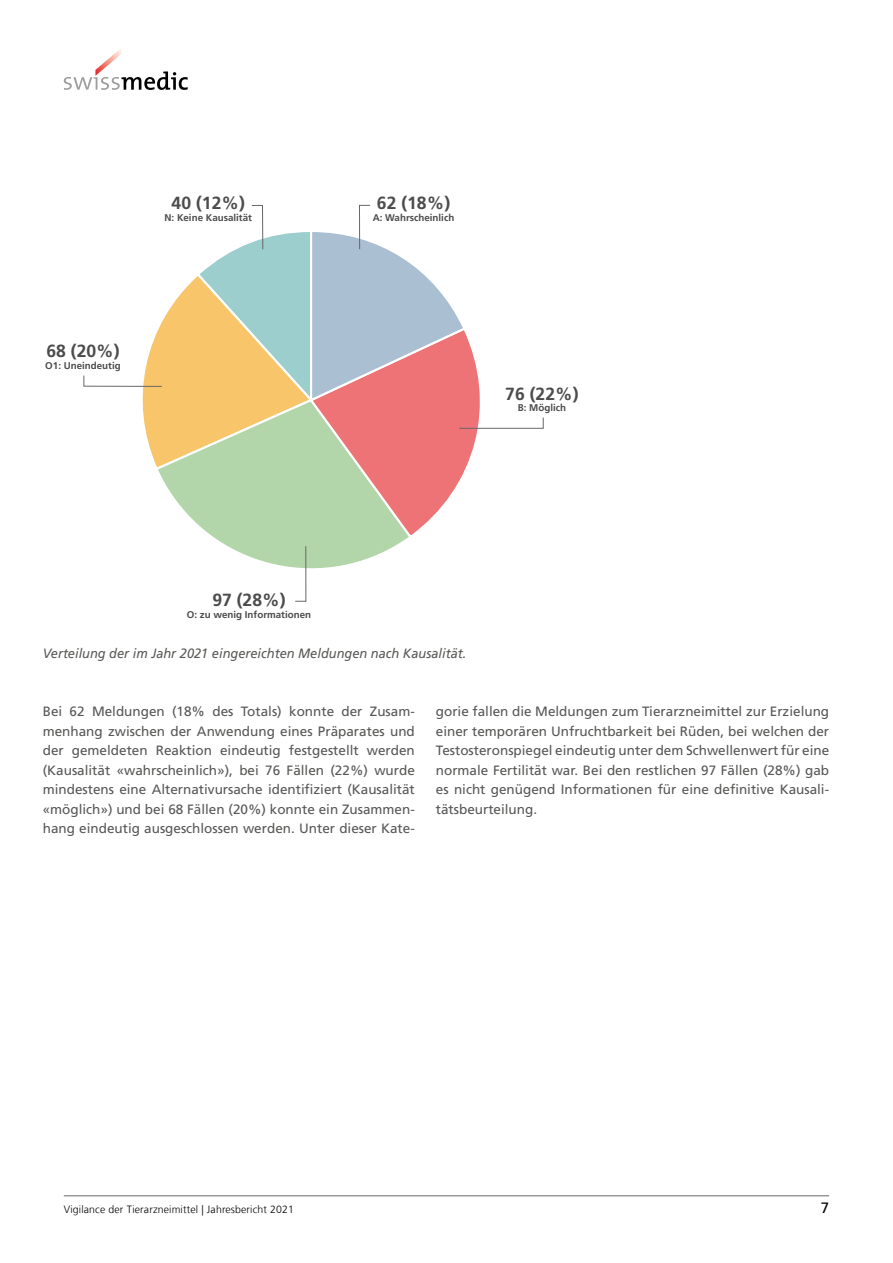
<style>
.page{position:relative;width:893px;height:1263px;background:#fff}
.page>*{position:absolute;margin:0;border:0;box-sizing:border-box;transform-origin:0 0}
.t1{font:700 17.55px "Frutiger LT Com";color:#4d4c4c}
.t2{font:15px "Frutiger LT Com";color:#000}
.t3{font:13.5px/19.5px "Frutiger LT Com";color:#575756;text-align:justify}
.t4{font:italic 13.5px "Frutiger LT Com";color:#585856;scale:.95 1}
.t5{font:300 10.5px "Frutiger LT Com";letter-spacing:.015em;color:#000}
.t6{font:700 9.75px "Frutiger LT Com";color:#4d4c4c}
</style>
<div class="page">
<svg style="left:64px;top:49px;width:124px;height:41px"></svg>
<hr style="left:64px;top:1195px;width:765px;height:1px;background:#000">
<svg style="left:83px;top:204px;width:461px;height:398px"></svg>
<p class="t1" style="left:172px;top:193px;width:75px">40 (12%)</p>
<p class="t6" style="left:165px;top:212px;width:89px">N: Keine Kausalität</p>
<p class="t1" style="left:46px;top:341px;width:75px">68 (20%)</p>
<p class="t6" style="left:45px;top:360px;width:77px">O1: Uneindeutig</p>
<p class="t1" style="left:377px;top:193px;width:75px">62 (18%)</p>
<p class="t6" style="left:373px;top:212px;width:83px">A: Wahrscheinlich</p>
<p class="t1" style="left:505px;top:383px;width:75px">76 (22%)</p>
<p class="t6" style="left:518px;top:402px;width:50px">B: Möglich</p>
<p class="t1" style="left:212px;top:590px;width:75px">97 (28%)</p>
<p class="t6" style="left:187px;top:609px;width:126px">O: zu wenig Informationen</p>
<p class="t4" style="left:43px;top:645px;width:447px">Verteilung der im Jahr 2021 eingereichten Meldungen nach Kausalität.</p>
<p class="t3" style="left:43px;top:702px;width:374px">Bei 62 Meldungen (18% des Totals) konnte der Zusam&shy;menhang zwischen der Anwendung eines Präparates und der gemeldeten Reaktion eindeutig festgestellt werden (Kausalität «wahrscheinlich»), bei 76 Fällen (22%) wurde mindestens eine Alternativursache identifiziert (Kausalität «möglich») und bei 68 Fällen (20%) konnte ein Zusammen&shy;hang eindeutig ausgeschlossen werden. Unter dieser Kate-</p>
<p class="t3" style="left:436px;top:702px;width:395px">gorie fallen die Meldungen zum Tierarzneimittel zur Erzielung einer temporären Unfruchtbarkeit bei Rüden, bei welchen der Testosteronspiegel eindeutig unter dem Schwellenwert für eine normale Fertilität war. Bei den restlichen 97 Fällen (28%) gab es nicht genügend Informationen für eine definitive Kausali&shy;tätsbeurteilung.</p>
<p class="t5" style="left:64px;top:1203px;width:232px">Vigilance der Tierarzneimittel | Jahresbericht 2021</p>
<p class="t2" style="left:821px;top:1199px;width:10px">7</p>
</div>
